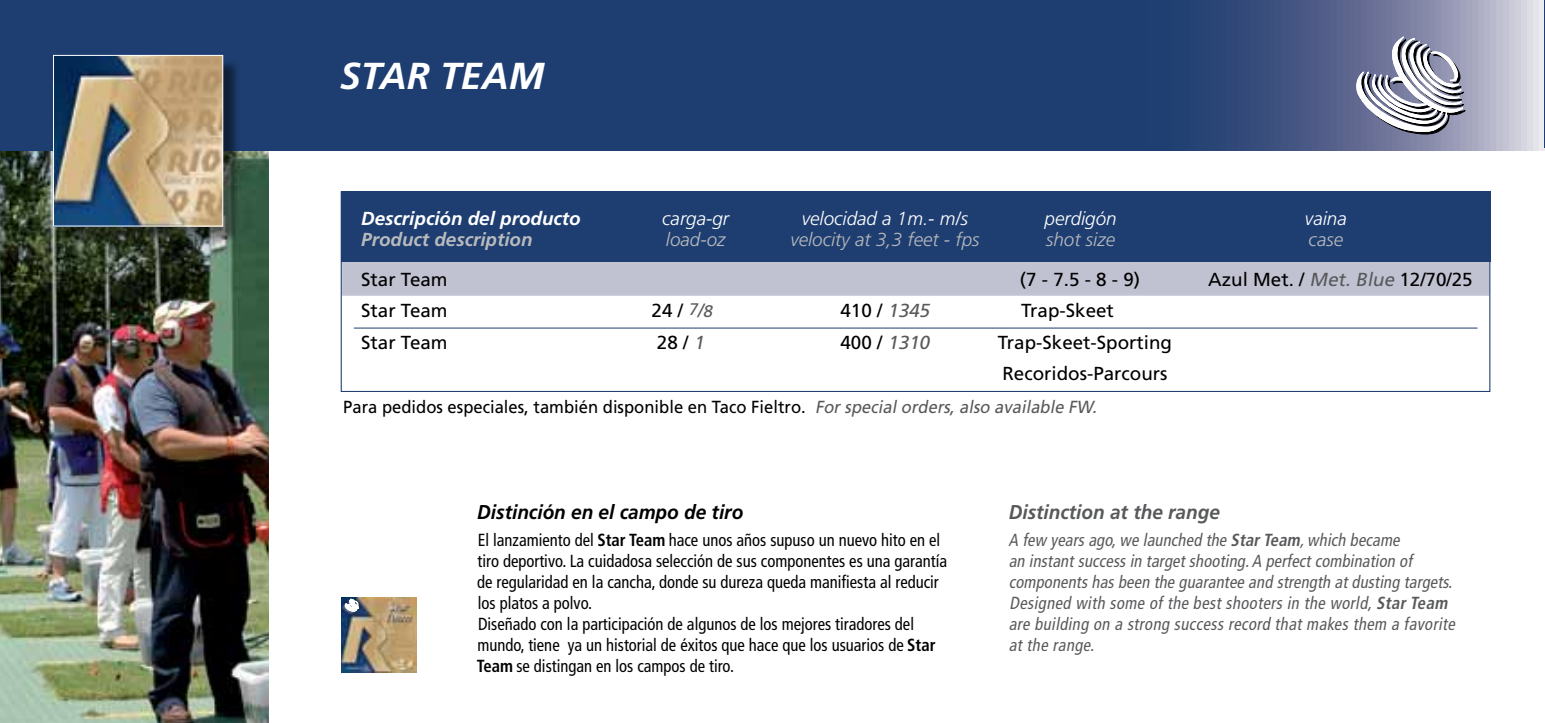
<style>
.page{position:relative;width:1545px;height:723px;background:#fff}
.page>*{position:absolute;margin:0;border:0;box-sizing:border-box;transform-origin:0 0}
.t1{font:italic 700 37.5px "Frutiger LT Std";color:#fff}
.t2{font:italic 700 20px "Frutiger LT Std";color:#000;scale:.95 1}
.t3{font:italic 700 20px "Frutiger LT Std";color:#58595b;scale:.95 1}
.t4{font:18.75px/31.5px "Frutiger LT Std";color:#000}
.t5{font:italic 300 18.75px "Frutiger LT Std";color:#b8babc}
.t6{font:italic 300 18.75px "Frutiger LT Std";color:#fff}
.t7{font:italic 700 18.75px "Frutiger LT Std";color:#fff}
.t8{font:italic 700 18.75px "Frutiger LT Std";color:#b8babc}
.t9{font:condensed 17.5px/21px "Frutiger LT Std";color:#000;scale:.95 1}
.t10{font:italic condensed 17.5px/21px "Frutiger LT Std";color:#58595b;scale:.95 1}
.t11{font:17.5px "Frutiger LT Std";color:#000;scale:.95 1}
.s1{font-style:italic;color:#58595b}
.s2{font-style:italic;font-size:16.75px;color:#58595b}
.s3{font-weight:700}
.s4{font-family:"Myriad Pro";font-stretch:normal}
</style>
<div class="page">
<img style="left:0;top:150px;width:269px;height:573px">
<svg style="left:0;top:0;width:1545px;height:150px;background:#2e4a79"></svg>
<svg style="left:1352px;top:36px;width:114px;height:101px"></svg>
<div style="left:342px;top:262px;width:1147px;height:34px;background:#c0c1d1;border:2px solid #c3c3d3"></div>
<div style="left:341px;top:191px;width:1149px;height:71px;background:#1e3e71"></div>
<div style="left:341px;top:191px;width:1149px;height:201px;border:1px solid #1e3e71"></div>
<img style="left:341px;top:597px;width:75px;height:76px">
<svg style="left:345px;top:599px;width:14px;height:13px"></svg>
<div style="left:56px;top:58px;width:185px;height:186px;background:#000;opacity:.5"></div>
<img style="left:55px;top:57px;width:166px;height:167px">
<div style="left:53px;top:55px;width:170px;height:171px;border:1px solid #fff"></div>
<hr style="left:1544px;top:0;width:1px;height:148px;background:#1e3e71">
<hr style="left:354px;top:328px;width:1123px;height:1px;background:#1e3e71">
<h1 class="t1" style="left:340px;top:54px;width:206px">STAR TEAM</h1>
<p class="t7" style="left:361px;top:208px;width:221px">Descripción del producto</p>
<p class="t6" style="left:662px;top:208px;width:68px">carga-gr</p>
<p class="t6" style="left:802px;top:208px;width:168px">velocidad a 1m.- m/s</p>
<p class="t6" style="left:1044px;top:208px;width:74px">perdigón</p>
<p class="t6" style="left:1305px;top:208px;width:43px">vaina</p>
<p class="t8" style="left:361px;top:228px;width:173px">Product description</p>
<p class="t5" style="left:666px;top:229px;width:61px">load-oz</p>
<p class="t5" style="left:790px;top:229px;width:191px">velocity at 3,3 feet - fps</p>
<p class="t5" style="left:1046px;top:229px;width:70px">shot size</p>
<p class="t5" style="left:1309px;top:229px;width:36px">case</p>
<p class="t4" style="left:361px;top:264px;width:88px">Star Team</p>
<p class="t4" style="left:1020px;top:264px;width:122px">(7 - 7.5 - 8 - 9)</p>
<p class="t4" style="left:1208px;top:264px;width:266px">Azul Met. / <span class="s1">Met.Blue</span> 12/70/25</p>
<p class="t4" style="left:361px;top:295px;width:88px">Star Team</p>
<p class="t4" style="left:652px;top:295px;width:66px">2 4 / <span class="s2">7</span><span class="s1">/</span><span class="s2">8</span></p>
<p class="t4" style="left:840px;top:295px;width:95px">41 0 / <span class="s1">1345</span></p>
<p class="t4" style="left:1021px;top:295px;width:94px">Trap-Skeet</p>
<p class="t4" style="left:361px;top:327px;width:88px">Star Team</p>
<p class="t4" style="left:657px;top:327px;width:53px">28 / <span class="s1">1</span></p>
<p class="t4" style="left:840px;top:326px;width:95px">400 / <span class="s1">1310</span></p>
<p class="t4" style="left:998px;top:326px;width:176px">Trap-Skeet-Sporting<br>Recoridos-Parcours</p>
<p class="t11" style="left:343px;top:396px;width:799px">Para pedidos especiales, también disponible en Taco Fieltro. <span class="s1">Forspecialorders,also available FW.</span></p>
<p class="t2" style="left:477px;top:500px;width:282px">Distinción en el campo de tiro</p>
<p class="t3" style="left:1009px;top:500px;width:224px">Distinction at the range</p>
<p class="t9" style="left:477px;top:529px;width:497px">El lanzamiento del <span class="s3">Star Team</span> hace unos años supuso un nuevo hito en el tiro deportivo. La cuidadosa selección de sus componentes es una garantía de regularidad en la cancha, donde su dureza queda manifiesta al reducir los platos a polvo.<br>Diseñado con la participación de algunos de los mejores tiradores del mundo, tiene ya un historial de éxitos que hace que los usuarios de <span class="s3">Star Team</span> se distingan en los campos de tiro.</p>
<p class="t10" style="left:1008px;top:529px;width:475px">A few yearsago,we launched the <span class="s3">StarTeam</span><span class="s4">,</span>which became<br>an instantsuccessin targetshooting.A perfectcombination of componentshasbeen the guarantee and strength atdusting targets.<br>Designed with some of the best shooters in the world, <span class="s3">Star Team </span>are building on a strong success record that makes them a favorite at the range.</p>
</div>
